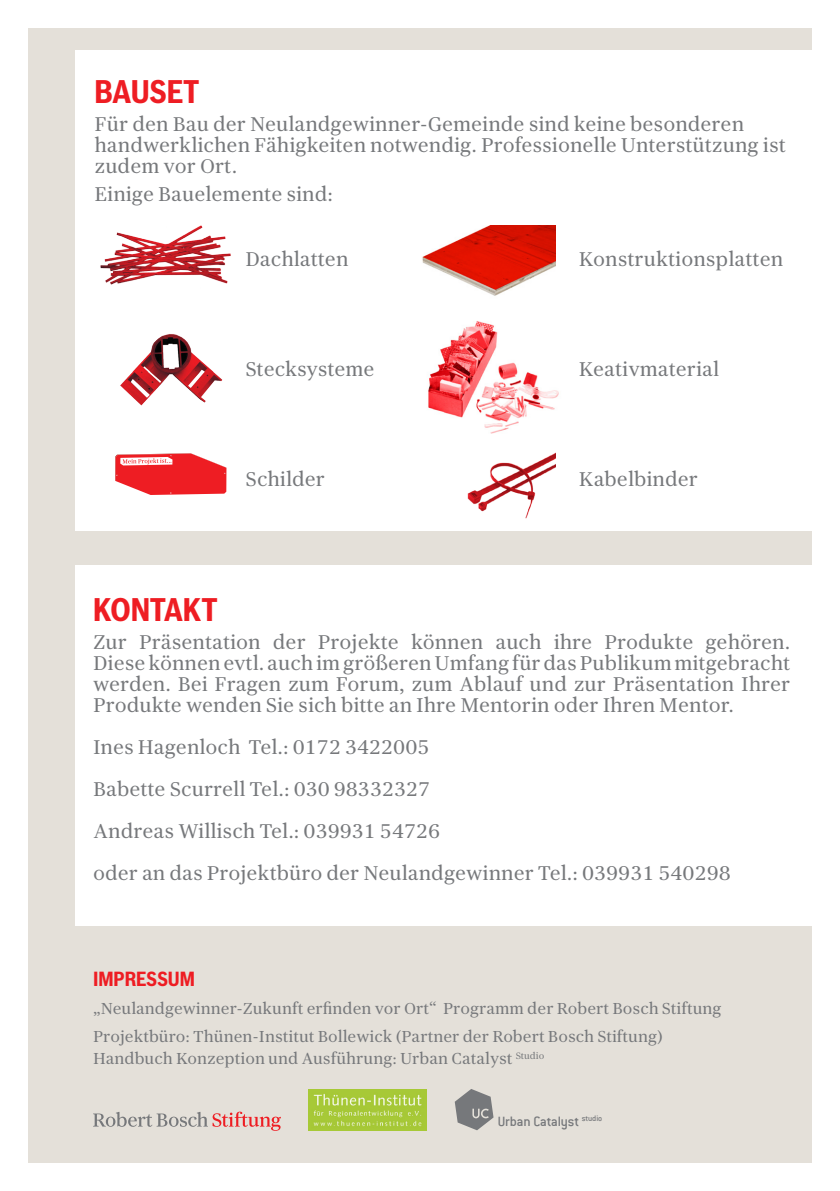
<style>
.page{position:relative;width:840px;height:1191px;background:#fff}
.page>*{position:absolute;margin:0;border:0;box-sizing:border-box;transform-origin:0 0}
.t1{font:700 32px "Bosch Sans Cond";color:#ee1d23}
.t2{font:20px/21px "Bosch Serif";color:#76787b;text-align:justify}
.t3{font:700 20px "Bosch Sans Cond";color:#ee1d23}
.t4{font:16px "Bosch Serif";color:#76787b}
.t5{font:500 15px "Conduit ITC";letter-spacing:-.015em;color:#76787b}
</style>
<div class="page">
<div style="left:28px;top:28px;width:783px;height:1134px;background:#e4e0d9"></div>
<div style="left:75px;top:565px;width:764px;height:360px;background:#fff"></div>
<div style="left:75px;top:51px;width:764px;height:480px;background:#fff"></div>
<svg style="left:93px;top:1111px;width:188px;height:19px"></svg>
<svg style="left:454px;top:1089px;width:39px;height:41px"></svg>
<img style="left:309px;top:1089px;width:117px;height:41px">
<img style="left:120px;top:334px;width:103px;height:72px">
<img style="left:100px;top:225px;width:131px;height:60px">
<img style="left:467px;top:453px;width:88px;height:66px">
<svg style="left:115px;top:453px;width:111px;height:42px"></svg>
<img style="left:422px;top:225px;width:133px;height:71px">
<img style="left:428px;top:321px;width:131px;height:113px">
<p class="t1" style="left:94px;top:67px;width:106px">BAUSET</p>
<p class="t2" style="left:94px;top:112px;width:692px;text-align:left">Für den Bau der Neulandgewinner-Gemeinde sind keine besonderen handwerklichen Fähigkeiten notwendig. Professionelle Unterstützung ist zudem vor Ort.</p>
<p class="t2" style="left:94px;top:182px;width:240px">Einige Bauelemente sind:</p>
<p class="t2" style="left:245px;top:247px;width:104px">Dachlatten</p>
<p class="t2" style="left:578px;top:247px;width:206px">Konstruktionsplatten</p>
<p class="t2" style="left:245px;top:357px;width:131px">Stecksysteme</p>
<p class="t2" style="left:578px;top:357px;width:142px">Keativmaterial</p>
<p class="t2" style="left:245px;top:467px;width:81px">Schilder</p>
<p class="t2" style="left:578px;top:467px;width:120px">Kabelbinder</p>
<p class="t1" style="left:93px;top:585px;width:126px">KONTAKT</p>
<p class="t2" style="left:93px;top:630px;width:698px">Zur Präsentation der Projekte können auch ihre Produkte gehören.<br>Diese können evtl. auch im größeren Umfang für das Publikum mitgebracht werden. Bei Fragen zum Forum, zum Ablauf und zur Präsentation Ihrer Produkte wenden Sie sich bitte an Ihre Mentorin oder Ihren Mentor.</p>
<p class="t2" style="left:93px;top:735px;width:338px">Ines Hagenloch Tel.: 0172 3422005</p>
<p class="t2" style="left:93px;top:777px;width:338px">Babette Scurrell Tel.: 030 98332327</p>
<p class="t2" style="left:93px;top:819px;width:348px">Andreas Willisch Tel.: 039931 54726</p>
<p class="t2" style="left:93px;top:861px;width:639px">oder an das Projektbüro der Neulandgewinner Tel.: 039931 540298</p>
<p class="t3" style="left:93px;top:964px;width:103px">IMPRESSUM</p>
<p class="t4" style="left:93px;top:997px;width:629px">„Neulandgewinner-Zukunft erfinden vor Ort“ Programm der Robert Bosch Stiftung</p>
<p class="t4" style="left:93px;top:1025px;width:571px">Projektbüro: Thünen-Institut Bollewick (Partner der Robert Bosch Stiftung)</p>
<p class="t4" style="left:93px;top:1047px;width:452px">Handbuch Konzeption und Ausführung: Urban Catalyst <sup>Studio</sup></p>
<p class="t5" style="left:497px;top:1113px;width:106px">Urban Catalyst <sup>studio</sup></p>
</div>
